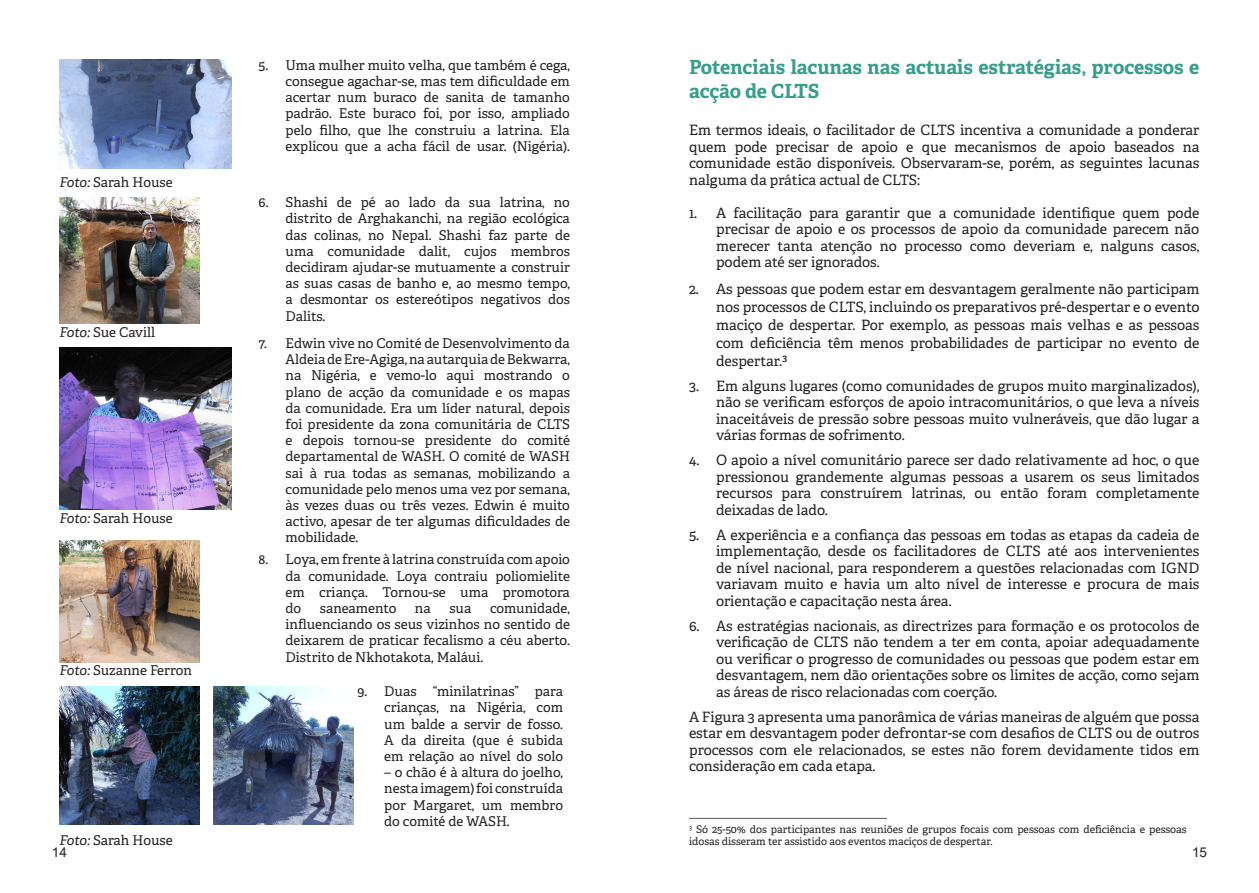
<style>
.page{position:relative;width:1259px;height:893px;background:#fff}
.page>*{position:absolute;margin:0;border:0;box-sizing:border-box;transform-origin:0 0}
.t1{font:700 19.5px/23.4px "Adelle";letter-spacing:-.005em;color:#379e8e}
.t2{font:14.25px/16.5px "Adelle";color:#231f20;text-align:justify}
.t3{font:13.5px/16.2px "Adelle";color:#231f20;text-align:justify}
.t4{font:13.5px "Arial";color:#231f20}
.t5{font:10.5px/12px "Adelle";color:#231f20}
.s1{font-style:italic}
</style>
<div class="page">
<img style="left:60px;top:60px;width:171px;height:109px">
<img style="left:60px;top:197px;width:140px;height:126px">
<img style="left:60px;top:347px;width:171px;height:162px">
<img style="left:60px;top:540px;width:140px;height:122px">
<img style="left:60px;top:686px;width:140px;height:139px">
<img style="left:213px;top:686px;width:141px;height:139px">
<hr style="left:689px;top:818px;width:198px;height:1px;background:#231f20">
<p class="t1" style="left:689px;top:56px;width:512px">Potenciais lacunas nas actuais estratégias, processos e acção de CLTS</p>
<p class="t2" style="left:689px;top:121px;width:512px">Em termos ideais, o facilitador de CLTS incentiva a comunidade a ponderar quem pode precisar de apoio e que mecanismos de apoio baseados na comunidade estão disponíveis. Observaram-se, porém, as seguintes lacunas nalguma da prática actual de CLTS:</p>
<p class="t2" style="left:716px;top:204px;width:485px;text-indent:-27px">1. A facilitação para garantir que a comunidade identifique quem pode precisar de apoio e os processos de apoio da comunidade parecem não merecer tanta atenção no processo como deveriam e, nalguns casos, podem até ser ignorados.</p>
<p class="t2" style="left:716px;top:279px;width:485px;line-height:18px;text-indent:-27px">2. As pessoas que podem estar em desvantagem geralmente não participam nos processos de CLTS, incluindo os preparativos pré-despertar e o evento maciço de despertar. Por exemplo, as pessoas mais velhas e as pessoas com deficiência têm menos probabilidades de participar no evento de despertar.3</p>
<p class="t2" style="left:716px;top:377px;width:485px;text-indent:-27px">3. Em alguns lugares (como comunidades de grupos muito marginalizados), não se verificam esforços de apoio intracomunitários, o que leva a níveis inaceitáveis de pressão sobre pessoas muito vulneráveis, que dão lugar a várias formas de sofrimento.</p>
<p class="t2" style="left:716px;top:451px;width:485px;text-indent:-27px">4. O apoio a nível comunitário parece ser dado relativamente ad hoc, o que pressionou grandemente algumas pessoas a usarem os seus limitados recursos para construírem latrinas, ou então foram completamente deixadas de lado.</p>
<p class="t2" style="left:716px;top:526px;width:485px;text-indent:-27px">5. A experiência e a confiança das pessoas em todas as etapas da cadeia de implementação, desde os facilitadores de CLTS até aos intervenientes de nível nacional, para responderem a questões relacionadas com IGND variavam muito e havia um alto nível de interesse e procura de mais orientação e capacitação nesta área.</p>
<p class="t2" style="left:716px;top:617px;width:485px;text-indent:-27px">6. As estratégias nacionais, as directrizes para formação e os protocolos de verificação de CLTS não tendem a ter em conta, apoiar adequadamente ou verificar o progresso de comunidades ou pessoas que podem estar em desvantagem, nem dão orientações sobre os limites de acção, como sejam as áreas de risco relacionadas com coerção.</p>
<p class="t2" style="left:689px;top:708px;width:512px">A Figura 3 apresenta uma panorâmica de várias maneiras de alguém que possa estar em desvantagem poder defrontar-se com desafios de CLTS ou de outros processos com ele relacionados, se estes não forem devidamente tidos em consideração em cada etapa.</p>
<p class="t3" style="left:286px;top:56px;width:286px;text-indent:-27px">5. Uma mulher muito velha, que também é cega, consegue agachar-se, mas tem dificuldade em acertar num buraco de sanita de tamanho padrão. Este buraco foi, por isso, ampliado pelo filho, que lhe construiu a latrina. Ela explicou que a acha fácil de usar. (Nigéria).</p>
<p class="t3" style="left:60px;top:174px;width:115px"><span class="s1">Foto:</span> Sarah House</p>
<p class="t3" style="left:286px;top:194px;width:286px;text-indent:-27px">6. Shashi de pé ao lado da sua latrina, no distrito de Arghakanchi, na região ecológica das colinas, no Nepal. Shashi faz parte de uma comunidade dalit, cujos membros decidiram ajudar-se mutuamente a construir as suas casas de banho e, ao mesmo tempo, a desmontar os estereótipos negativos dos Dalits.</p>
<p class="t3" style="left:286px;top:335px;width:286px;text-indent:-27px">7. Edwin vive no Comité de Desenvolvimento da Aldeia de Ere-Agiga, na autarquia de Bekwarra, na Nigéria, e vemo-lo aqui mostrando o plano de acção da comunidade e os mapas da comunidade. Era um líder natural, depois foi presidente da zona comunitária de CLTS e depois tornou-se presidente do comité departamental de WASH. O comité de WASH sai à rua todas as semanas, mobilizando a comunidade pelo menos uma vez por semana, às vezes duas ou três vezes. Edwin é muito activo, apesar de ter algumas dificuldades de mobilidade.</p>
<p class="t3" style="left:286px;top:551px;width:286px;text-indent:-27px">8. Loya, em frente à latrina construída com apoio da comunidade. Loya contraiu poliomielite em criança. Tornou-se uma promotora do</p>
<p class="t3" style="left:60px;top:323px;width:97px"><span class="s1">Foto:</span> Sue Cavill</p>
<p class="t3" style="left:60px;top:509px;width:115px"><span class="s1">Foto:</span> Sarah House</p>
<p class="t3" style="left:286px;top:600px;width:286px;text-indent:204px">comunidade, influenciando os seus vizinhos no sentido de deixarem de praticar fecalismo a céu aberto.<br>Distrito de Nkhotakota, Maláui.</p>
<p class="t3" style="left:384px;top:683px;width:180px;text-indent:-27px">9. Duas “minilatrinas” para crianças, na Nigéria, com um balde a servir de fosso.<br>A da direita (que é subida em relação ao nível do solo</p>
<p class="t3" style="left:384px;top:764px;width:180px">– o chão é à altura do joelho, nesta imagem) foi construída por Margaret, um membro do comité de WASH.</p>
<p class="t3" style="left:320px;top:600px;width:78px">saneamento</p>
<p class="t3" style="left:415px;top:600px;width:17px">na</p>
<p class="t3" style="left:449px;top:600px;width:23px">sua</p>
<p class="t3" style="left:60px;top:662px;width:134px"><span class="s1">Foto:</span> Suzanne Ferron</p>
<p class="t5" style="left:689px;top:823px;width:499px"><sup>3</sup> Só 25-50% dos participantes nas reuniões de grupos focais com pessoas com deficiência e pessoas idosas disseram ter assistido aos eventos maciços de despertar.</p>
<p class="t3" style="left:60px;top:832px;width:115px"><span class="s1">Foto:</span> Sarah House</p>
<p class="t4" style="left:52px;top:843px;width:17px">14</p>
<p class="t4" style="left:1192px;top:843px;width:17px">15</p>
</div>
